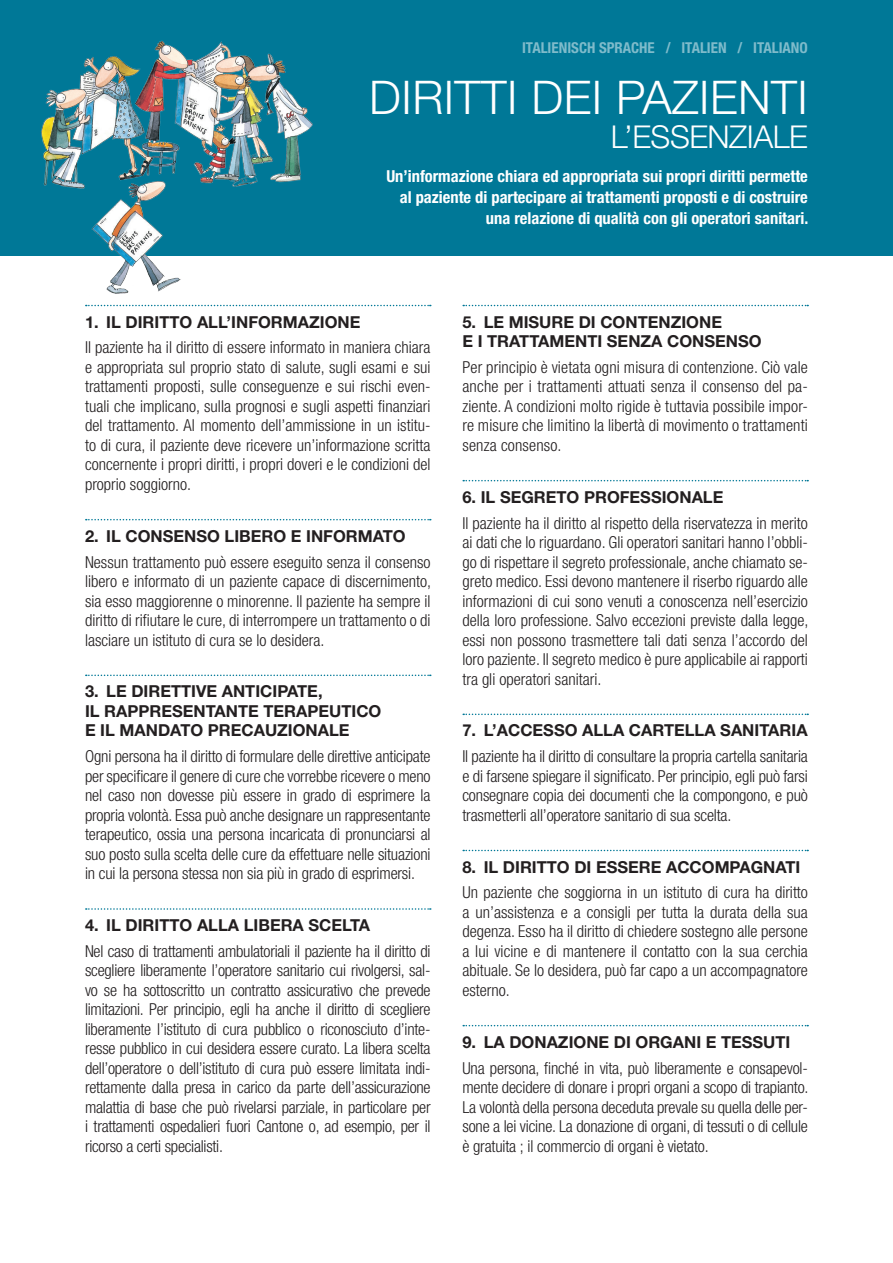
<style>
.page{position:relative;width:893px;height:1263px;background:#fff}
.page>*{position:absolute;margin:0;border:0;box-sizing:border-box;transform-origin:0 0}
.t1{font:300 46.5px "Helvetica Neue LT Std";letter-spacing:.01em;color:#fff}
.t2{font:300 31.5px "Helvetica Neue LT Std";letter-spacing:-.015em;color:#fff}
.t3{font:300 condensed 16.5px/19.5px "Helvetica Neue LT Std";color:#231f20;text-align:justify}
.t4{font:700 16.5px/19.5px "Helvetica Neue LT Std";color:#231f20}
.t5{font:700 condensed 16.5px/21px "Helvetica Neue LT Std";color:#fff;text-align:right}
.t6{font:700 condensed 15px "Helvetica Neue LT Std";color:#fff}
</style>
<div class="page">
<div style="left:0;top:0;width:893px;height:255px;background:#007897"></div>
<img style="left:17px;top:40px;width:319px;height:267px">
<svg style="left:86px;top:305px;width:345px;height:1px"></svg>
<svg style="left:86px;top:519px;width:345px;height:1px"></svg>
<svg style="left:86px;top:674px;width:345px;height:2px"></svg>
<svg style="left:86px;top:908px;width:345px;height:2px"></svg>
<svg style="left:463px;top:305px;width:345px;height:1px"></svg>
<svg style="left:463px;top:480px;width:345px;height:1px"></svg>
<svg style="left:463px;top:713px;width:345px;height:2px"></svg>
<svg style="left:463px;top:850px;width:345px;height:1px"></svg>
<svg style="left:463px;top:1025px;width:345px;height:1px"></svg>
<p class="t6" style="left:522px;top:39px;width:287px">ITALIENISCH SPRACHE / ITALIEN / ITALIANO</p>
<h1 class="t1" style="left:369px;top:69px;width:440px">DIRITTI DEI PAZIENTI</h1>
<h2 class="t2" style="left:611px;top:118px;width:199px">L’ESSENZIALE</h2>
<p class="t5" style="left:386px;top:165px;width:424px">Un’informazione chiara ed appropriata sui propri diritti permette al paziente di partecipare ai trattamenti proposti e di costruire una relazione di qualità con gli operatori sanitari.</p>
<p class="t4" style="left:85px;top:311px;width:277px">1. IL DIRITTO ALL’INFORMAZIONE</p>
<p class="t3" style="left:85px;top:338px;width:347px">Il paziente ha il diritto di essere informato in maniera chiara e appropriata sul proprio stato di salute, sugli esami e sui trattamenti proposti, sulle conseguenze e sui rischi even&shy;tuali che implicano, sulla prognosi e sugli aspetti finanziari del trattamento. Al momento dell’ammissione in un istitu&shy;to di cura, il paziente deve ricevere un’informazione scritta concernente i propri diritti, i propri doveri e le condizioni del proprio soggiorno.</p>
<p class="t4" style="left:85px;top:526px;width:322px">2. IL CONSENSO LIBERO E INFORMATO</p>
<p class="t3" style="left:85px;top:552px;width:348px">Nessun trattamento può essere eseguito senza il consenso libero e informato di un paziente capace di discernimento, sia esso maggiorenne o minorenne. Il paziente ha sempre il diritto di rifiutare le cure, di interrompere un trattamento o di lasciare un istituto di cura se lo desidera.</p>
<p class="t4" style="left:85px;top:681px;width:298px">3. LE DIRETTIVE ANTICIPATE,<br>IL RAPPRESENTANTE TERAPEUTICO<br>E IL MANDATO PRECAUZIONALE</p>
<p class="t3" style="left:85px;top:746px;width:347px">Ogni persona ha il diritto di formulare delle direttive anticipate per specificare il genere di cure che vorrebbe ricevere o meno nel caso non dovesse più essere in grado di esprimere la propria volontà. Essa può anche designare un rappresentante terapeutico, ossia una persona incaricata di pronunciarsi al suo posto sulla scelta delle cure da effettuare nelle situazioni in cui la persona stessa non sia più in grado di esprimersi.</p>
<p class="t4" style="left:85px;top:915px;width:287px">4. IL DIRITTO ALLA LIBERA SCELTA</p>
<p class="t3" style="left:85px;top:941px;width:347px">Nel caso di trattamenti ambulatoriali il paziente ha il diritto di scegliere liberamente l’operatore sanitario cui rivolgersi, sal&shy;vo se ha sottoscritto un contratto assicurativo che prevede limitazioni. Per principio, egli ha anche il diritto di scegliere liberamente l’istituto di cura pubblico o riconosciuto d’inte&shy;resse pubblico in cui desidera essere curato. La libera scelta dell’operatore o dell’istituto di cura può essere limitata indi&shy;rettamente dalla presa in carico da parte dell’assicurazione malattia di base che può rivelarsi parziale, in particolare per i trattamenti ospedalieri fuori Cantone o, ad esempio, per il ricorso a certi specialisti.</p>
<p class="t4" style="left:462px;top:311px;width:301px">5. LE MISURE DI CONTENZIONE<br>E I TRATTAMENTI SENZA CONSENSO</p>
<p class="t3" style="left:462px;top:357px;width:347px">Per principio è vietata ogni misura di contenzione. Ciò vale anche per i trattamenti attuati senza il consenso del pa&shy;ziente. A condizioni molto rigide è tuttavia possibile impor&shy;re misure che limitino la libertà di movimento o trattamenti senza consenso.</p>
<p class="t4" style="left:462px;top:487px;width:262px">6. IL SEGRETO PROFESSIONALE</p>
<p class="t3" style="left:462px;top:513px;width:348px">Il paziente ha il diritto al rispetto della riservatezza in merito ai dati che lo riguardano. Gli operatori sanitari hanno l’obbli&shy;go di rispettare il segreto professionale, anche chiamato se&shy;greto medico. Essi devono mantenere il riserbo riguardo alle informazioni di cui sono venuti a conoscenza nell’esercizio della loro professione. Salvo eccezioni previste dalla legge, essi non possono trasmettere tali dati senza l’accordo del loro paziente. Il segreto medico è pure applicabile ai rapporti tra gli operatori sanitari.</p>
<p class="t4" style="left:462px;top:720px;width:347px">7. L’ACCESSO ALLA CARTELLA SANITARIA</p>
<p class="t3" style="left:462px;top:746px;width:347px">Il paziente ha il diritto di consultare la propria cartella sanitaria e di farsene spiegare il significato. Per principio, egli può farsi consegnare copia dei documenti che la compongono, e può trasmetterli all’operatore sanitario di sua scelta.</p>
<p class="t4" style="left:462px;top:856px;width:337px">8. IL DIRITTO DI ESSERE ACCOMPAGNATI</p>
<p class="t3" style="left:462px;top:883px;width:347px">Un paziente che soggiorna in un istituto di cura ha diritto a un’assistenza e a consigli per tutta la durata della sua degenza. Esso ha il diritto di chiedere sostegno alle persone a lui vicine e di mantenere il contatto con la sua cerchia abituale. Se lo desidera, può far capo a un accompagnatore esterno.</p>
<p class="t4" style="left:462px;top:1032px;width:327px">9. LA DONAZIONE DI ORGANI E TESSUTI</p>
<p class="t3" style="left:462px;top:1058px;width:348px">Una persona, finché in vita, può liberamente e consapevol&shy;mente decidere di donare i propri organi a scopo di trapianto.<br>La volontà della persona deceduta prevale su quella delle per&shy;sone a lei vicine. La donazione di organi, di tessuti o di cellule è gratuita ; il commercio di organi è vietato.</p>
</div>
